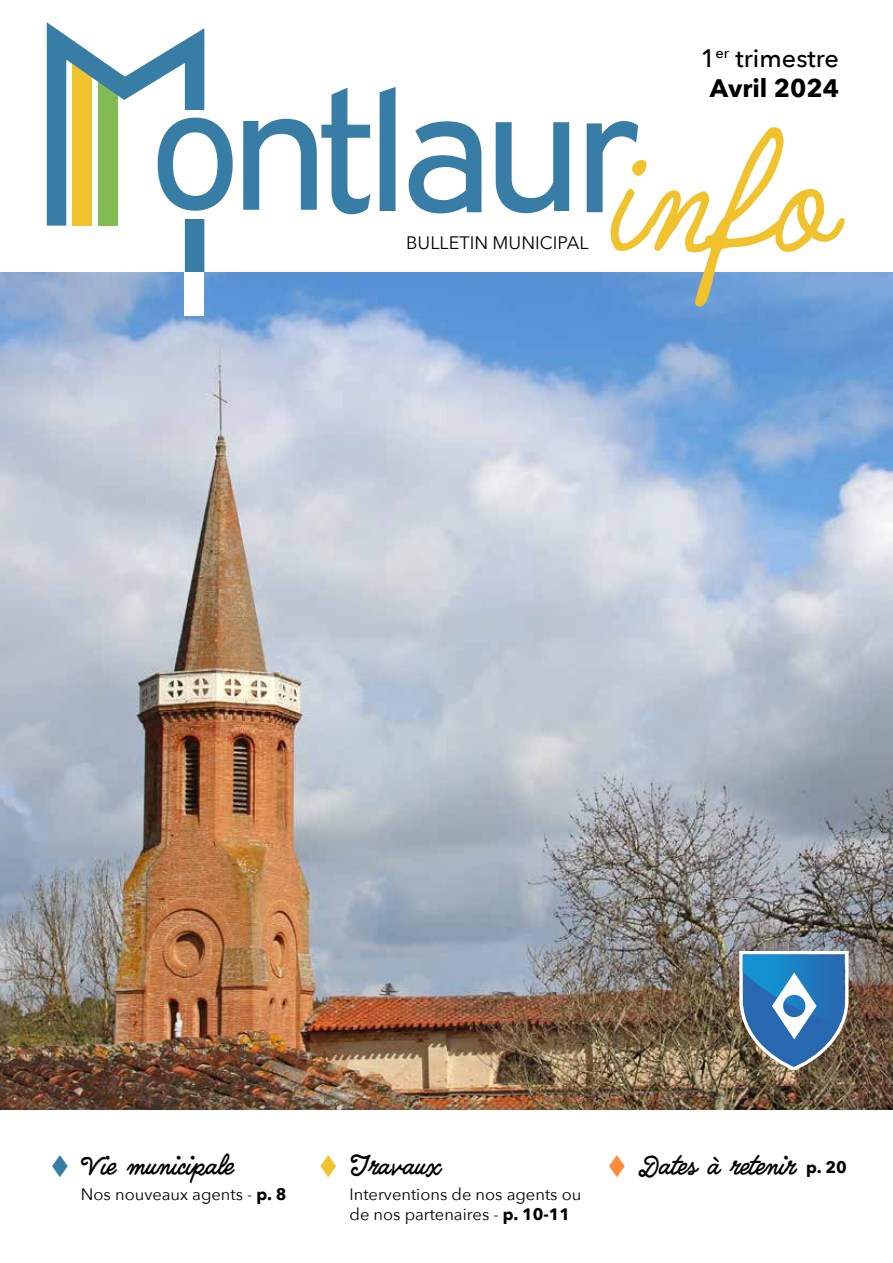
<style>
.page{position:relative;width:893px;height:1263px;background:#fff}
.page>*{position:absolute;margin:0;border:0;box-sizing:border-box;transform-origin:0 0}
.t1{font:162.3px "Quimby Mayoral";color:#f0c22e}
.t2{font:500 25.2px/30.3px "Avenir Next";color:#000;text-align:center}
.t3{font:22.5px "Quimby Gubernatorial";color:#000}
.t4{font:18px "Avenir Next";color:#000}
.t5{font:16.5px/19.8px "Avenir Next";color:#000}
.t6{font:700 16.5px "Avenir Next";color:#000}
.s1{font-weight:700}
.s2{color:#387da6}
.s3{color:#f0c22e}
.s4{color:#ff8a3c}
</style>
<div class="page">
<svg style="left:46px;top:22px;width:159px;height:250px"></svg>
<img style="left:0;top:272px;width:893px;height:838px">
<svg style="left:738px;top:949px;width:112px;height:124px;background:#5986ab"></svg>
<div style="left:138px;top:110px;width:85px;height:108px;background:#fff"></div>
<svg style="left:158px;top:118px;width:75px;height:93px"></svg>
<svg style="left:243px;top:88px;width:128px;height:126px"></svg>
<svg style="left:380px;top:87px;width:16px;height:124px;background:#4183aa"></svg>
<svg style="left:409px;top:121px;width:72px;height:92px"></svg>
<svg style="left:496px;top:122px;width:73px;height:91px"></svg>
<svg style="left:587px;top:121px;width:51px;height:91px"></svg>
<div style="left:185px;top:272px;width:19px;height:44px;background:#fff"></div>
<p class="t4" style="left:406px;top:228px;width:184px">BULLETIN MUNICIPAL</p>
<h2 class="t2" style="left:700px;top:42px;width:140px">1<sup>er</sup> trimestre<br><span class="s1">Avril 2024</span></h2>
<h1 class="t1" style="left:607px;top:71px;width:226px">info</h1>
<h3 class="t3" style="left:49px;top:1153px;width:185px"><span class="s2">•</span> Vie municipale</h3>
<h3 class="t3" style="left:317px;top:1153px;width:124px"><span class="s3">•</span> Travaux</h3>
<h3 class="t3" style="left:606px;top:1153px;width:190px"><span class="s4">•</span> Dates à retenir</h3>
<p class="t5" style="left:81px;top:1184px;width:207px">Nos nouveaux agents - <span class="s1">p. 8</span></p>
<p class="t5" style="left:349px;top:1184px;width:233px">Interventions de nos agents ou de nos partenaires - <span class="s1">p. 10-11</span></p>
<p class="t6" style="left:806px;top:1153px;width:42px">p. 20</p>
</div>
